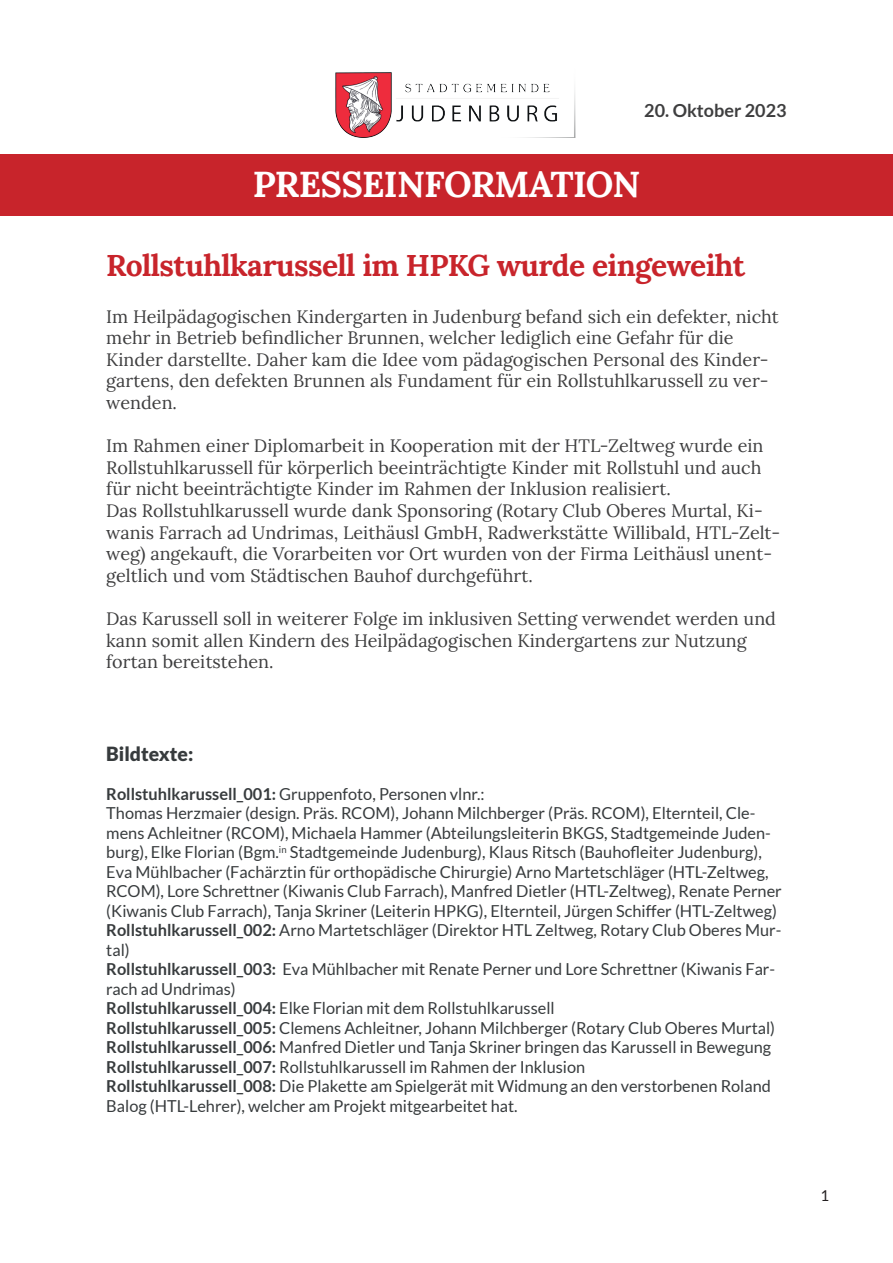
<style>
.page{position:relative;width:893px;height:1263px;background:#fff}
.page>*{position:absolute;margin:0;border:0;box-sizing:border-box;transform-origin:0 0}
.t1{font:700 36px "Lora";letter-spacing:-.02em;color:#fff}
.t2{font:700 30px "Lora";letter-spacing:-.02em;color:#c8242b}
.t3{font:900 19.5px "Lato";color:#373b3d}
.t4{font:18px/21.6px "Lora";color:#3e3e3f}
.t5{font:700 18px "Lato";color:#3e3e3f}
.t6{font:16.5px/19.5px "Lato";color:#373b3d}
.t7{font:15px "Lato";color:#231f20}
.s1{font-weight:700}
</style>
<div class="page">
<img style="left:335px;top:72px;width:54px;height:66px">
<img style="left:389px;top:72px;width:187px;height:66px">
<div style="left:0;top:154px;width:893px;height:61px;background:#c8242b"></div>
<p class="t5" style="left:644px;top:100px;width:144px">20. Oktober 2023</p>
<h1 class="t1" style="left:253px;top:157px;width:389px">PRESSEINFORMATION</h1>
<h2 class="t2" style="left:106px;top:242px;width:640px">Rollstuhlkarussell im HPKG wurde eingeweiht</h2>
<p class="t4" style="left:106px;top:304px;width:674px">Im Heilpädagogischen Kindergarten in Judenburg befand sich ein defekter, nicht mehr in Betrieb befindlicher Brunnen, welcher lediglich eine Gefahr für die Kinder darstellte. Daher kam die Idee vom pädagogischen Personal des Kinder&shy;gartens, den defekten Brunnen als Fundament für ein Rollstuhlkarussell zu ver&shy;wenden.</p>
<p class="t4" style="left:106px;top:434px;width:676px">Im Rahmen einer Diplomarbeit in Kooperation mit der HTL-Zeltweg wurde ein Rollstuhlkarussell für körperlich beeinträchtigte Kinder mit Rollstuhl und auch für nicht beeinträchtigte Kinder im Rahmen der Inklusion realisiert.<br>Das Rollstuhlkarussell wurde dank Sponsoring (Rotary Club Oberes Murtal, Ki&shy;wanis Farrach ad Undrimas, Leithäusl GmbH, Radwerkstätte Willibald, HTL-Zelt&shy;weg) angekauft, die Vorarbeiten vor Ort wurden von der Firma Leithäusl unent&shy;geltlich und vom Städtischen Bauhof durchgeführt.</p>
<p class="t4" style="left:106px;top:607px;width:671px">Das Karussell soll in weiterer Folge im inklusiven Setting verwendet werden und kann somit allen Kindern des Heilpädagogischen Kindergartens zur Nutzung fortan bereitstehen.</p>
<p class="t3" style="left:106px;top:742px;width:89px">Bildtexte:</p>
<p class="t6" style="left:106px;top:784px;width:677px"><span class="s1">Rollstuhlkarussell_001:</span> Gruppenfoto, Personen vlnr.:<br>Thomas Herzmaier (design. Präs. RCOM), Johann Milchberger (Präs. RCOM), Elternteil, Cle&shy;mens Achleitner (RCOM), Michaela Hammer (Abteilungsleiterin BKGS, Stadtgemeinde Juden&shy;burg), Elke Florian (Bgm.<sup>in</sup> Stadtgemeinde Judenburg), Klaus Ritsch (Bauhofleiter Judenburg), Eva Mühlbacher (Fachärztin für orthopädische Chirurgie) Arno Martetschläger (HTL-Zeltweg, RCOM), Lore Schrettner (Kiwanis Club Farrach), Manfred Dietler (HTL-Zeltweg), Renate Perner (Kiwanis Club Farrach), Tanja Skriner (Leiterin HPKG), Elternteil, Jürgen Schiffer (HTL-Zeltweg)<br><span class="s1">Rollstuhlkarussell_002:</span> Arno Martetschläger (Direktor HTL Zeltweg, Rotary Club Oberes Mur&shy;tal)<br><span class="s1">Rollstuhlkarussell_003:</span> Eva Mühlbacher mit Renate Perner und Lore Schrettner (Kiwanis Far&shy;rach ad Undrimas)<br><span class="s1">Rollstuhlkarussell_004:</span> Elke Florian mit dem Rollstuhlkarussell<br><span class="s1">Rollstuhlkarussell_005:</span> Clemens Achleitner, Johann Milchberger (Rotary Club Oberes Murtal)<br><span class="s1">Rollstuhlkarussell_006:</span> Manfred Dietler und Tanja Skriner bringen das Karussell in Bewegung <span class="s1">Rollstuhlkarussell_007:</span> Rollstuhlkarussell im Rahmen der Inklusion<br><span class="s1">Rollstuhlkarussell_008:</span> Die Plakette am Spielgerät mit Widmung an den verstorbenen Roland Balog (HTL-Lehrer), welcher am Projekt mitgearbeitet hat.</p>
<p class="t7" style="left:820px;top:1187px;width:10px">1</p>
</div>
